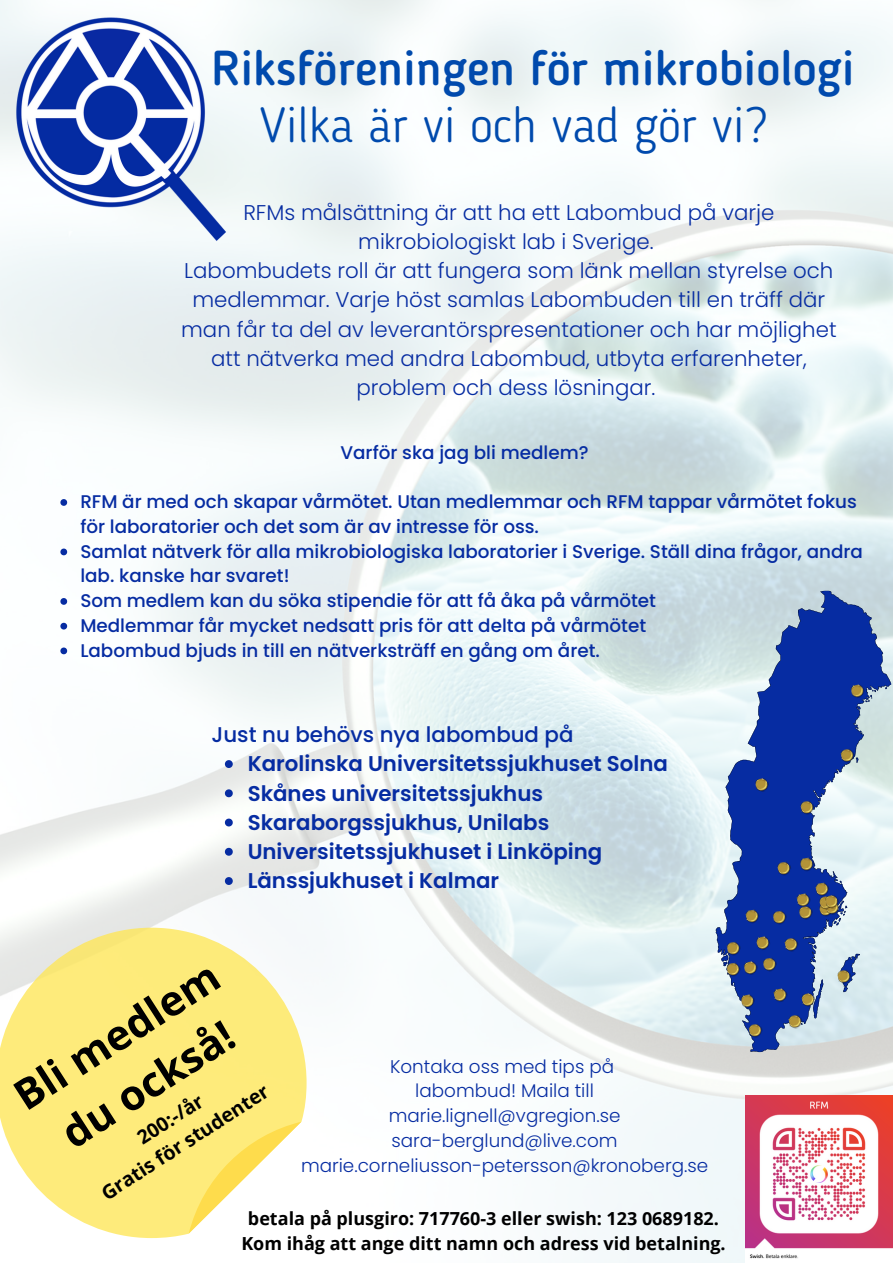
<style>
.page{position:relative;width:893px;height:1264px;background:#fff}
.page>*{position:absolute;margin:0;border:0;box-sizing:border-box;transform-origin:0 0}
.t1{font:500 48.75px "Blogger Sans";color:#004aad}
.t2{font:300 48.75px "Blogger Sans";color:#004aad}
.t3{font:700 41.7px/57.8px "Open Sans";color:#000;text-align:center}
.t4{font:300 21.3px/29.2px "Poppins";color:#062ca2;text-align:center}
.t5{font:600 21.3px/29.2px "Poppins";color:#062ca2}
.t6{font:500 21.3px "Poppins";color:#062ca2}
.t7{font:700 19.5px/27.3px "Open Sans";color:#000;text-align:center}
.t8{font:500 18.3px/24.8px "Poppins";color:#062ca2}
.t9{font:300 18.3px/24.8px "Poppins";color:#062ca2;text-align:center}
.t10{font:700 18px/24.8px "Open Sans";color:#000;text-align:center}
</style>
<div class="page">
<img style="left:0;top:0;width:892px;height:1262px">
<svg style="left:0;top:927px;width:306px;height:310px;fill:#feeb7b"></svg>
<svg style="left:189px;top:1121px;width:112px;height:112px"></svg>
<img style="left:0;top:0;width:245px;height:259px">
<svg style="left:712px;top:590px;width:180px;height:462px"></svg>
<img style="left:850px;top:683px;width:15px;height:16px">
<img style="left:840px;top:748px;width:15px;height:15px">
<img style="left:754px;top:777px;width:16px;height:15px">
<img style="left:799px;top:800px;width:16px;height:15px">
<img style="left:776px;top:861px;width:16px;height:15px">
<img style="left:799px;top:856px;width:15px;height:16px">
<img style="left:798px;top:905px;width:15px;height:15px">
<img style="left:815px;top:881px;width:15px;height:16px">
<img style="left:818px;top:910px;width:16px;height:7px">
<img style="left:825px;top:900px;width:15px;height:15px">
<img style="left:818px;top:895px;width:16px;height:15px">
<img style="left:824px;top:894px;width:15px;height:15px">
<img style="left:745px;top:908px;width:15px;height:16px">
<img style="left:726px;top:941px;width:15px;height:15px">
<img style="left:726px;top:962px;width:15px;height:15px">
<img style="left:743px;top:960px;width:15px;height:15px">
<img style="left:762px;top:957px;width:15px;height:15px">
<img style="left:801px;top:992px;width:15px;height:15px">
<img style="left:836px;top:969px;width:16px;height:15px">
<img style="left:740px;top:993px;width:15px;height:16px">
<img style="left:748px;top:1023px;width:15px;height:15px">
<img style="left:796px;top:892px;width:15px;height:16px">
<img style="left:772px;top:910px;width:15px;height:15px">
<img style="left:755px;top:935px;width:16px;height:16px">
<img style="left:784px;top:937px;width:15px;height:15px">
<img style="left:773px;top:987px;width:15px;height:16px">
<img style="left:788px;top:1014px;width:15px;height:15px">
<img style="left:745px;top:1095px;width:147px;height:167px">
<svg style="left:60px;top:499px;width:7px;height:7px"></svg>
<svg style="left:60px;top:548px;width:7px;height:7px"></svg>
<svg style="left:60px;top:598px;width:7px;height:7px"></svg>
<svg style="left:60px;top:622px;width:7px;height:7px"></svg>
<svg style="left:60px;top:647px;width:7px;height:7px"></svg>
<svg style="left:225px;top:760px;width:8px;height:8px"></svg>
<svg style="left:225px;top:789px;width:8px;height:8px"></svg>
<svg style="left:225px;top:818px;width:8px;height:8px"></svg>
<svg style="left:225px;top:847px;width:8px;height:8px"></svg>
<svg style="left:225px;top:877px;width:8px;height:8px"></svg>
<h1 class="t1" style="left:211px;top:48px;width:644px">Riksföreningen för mikrobiologi</h1>
<h1 class="t2" style="left:260px;top:105px;width:509px">Vilka är vi och vad gör vi?</h1>
<p class="t4" style="left:181px;top:197px;width:657px">RFMs målsättning är att ha ett Labombud på varje mikrobiologiskt lab i Sverige.<br>Labombudets roll är att fungera som länk mellan styrelse och medlemmar. Varje höst samlas Labombuden till en träff där man får ta del av leverantörspresentationer och har möjlighet att nätverka med andra Labombud, utbyta erfarenheter, problem och dess lösningar.</p>
<p class="t8" style="left:340px;top:440px;width:249px">Varför ska jag bli medlem?</p>
<p class="t8" style="left:80px;top:489px;width:784px">RFM är med och skapar vårmötet. Utan medlemmar och RFM tappar vårmötet fokus för laboratorier och det som är av intresse för oss.<br>Samlat nätverk för alla mikrobiologiska laboratorier i Sverige. Ställ dina frågor, andra lab. kanske har svaret!<br>Som medlem kan du söka stipendie för att få åka på vårmötet<br>Medlemmar får mycket nedsatt pris för att delta på vårmötet<br>Labombud bjuds in till en nätverksträff en gång om året.</p>
<p class="t6" style="left:211px;top:719px;width:363px">Just nu behövs nya labombud på</p>
<p class="t5" style="left:248px;top:749px;width:422px">Karolinska Universitetssjukhuset Solna<br>Skånes universitetssjukhus<br>Skaraborgssjukhus, Unilabs<br>Universitetssjukhuset i Linköping<br>Länssjukhuset i Kalmar</p>
<h2 class="t3" style="left:2px;top:1074px;width:236px;rotate:-33deg">Bli medlem du också!</h2>
<p class="t7" style="left:81px;top:1160px;width:196px;rotate:-33deg">200:-/år<br>Gratis för studenter</p>
<p class="t9" style="left:301px;top:1053px;width:408px">Kontaka oss med tips på<br>labombud! Maila till marie.lignell@vgregion.se sara-berglund@live.com marie.corneliusson-petersson@kronoberg.se</p>
<p class="t10" style="left:241px;top:1205px;width:486px">betala på plusgiro: 717760-3 eller swish: 123 0689182.<br>Kom ihåg att ange ditt namn och adress vid betalning.</p>
</div>
